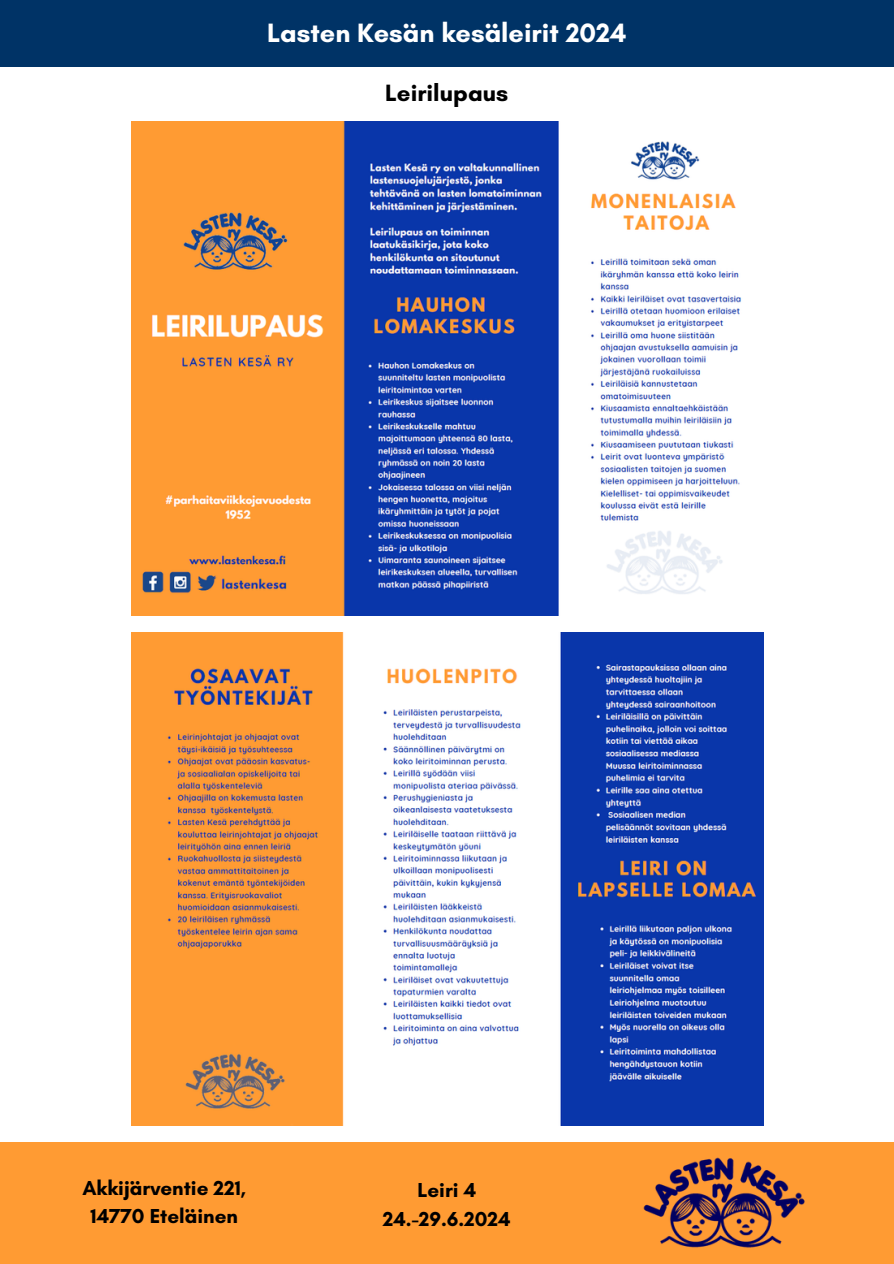
<style>
.page{position:relative;width:894px;height:1264px;background:#fff}
.page>*{position:absolute;margin:0;border:0;box-sizing:border-box;transform-origin:0 0}
.t1{font:700 27px "Glacial Indifference";color:#fff}
.t2{font:700 24px "Glacial Indifference";color:#000}
.t3{font:700 20.55px "Glacial Indifference";color:#000}
</style>
<div class="page">
<div style="left:0;top:0;width:893px;height:66px;background:#036"></div>
<img style="left:131px;top:632px;width:632px;height:493px">
<img style="left:131px;top:121px;width:611px;height:494px">
<div style="left:0;top:1142px;width:893px;height:121px;background:#ff9b33"></div>
<img style="left:643px;top:1157px;width:162px;height:91px">
<p class="t1" style="left:267px;top:17px;width:361px">Lasten Kesän kesäleirit 2024</p>
<h2 class="t2" style="left:385px;top:78px;width:125px">Leirilupaus</h2>
<p class="t3" style="left:82px;top:1175px;width:165px">Akkijärventie 221,</p>
<p class="t3" style="left:91px;top:1203px;width:149px">14770 Eteläinen</p>
<p class="t3" style="left:417px;top:1177px;width:60px">Leiri 4</p>
<p class="t3" style="left:383px;top:1205px;width:129px">24.-29.6.2024</p>
</div>
